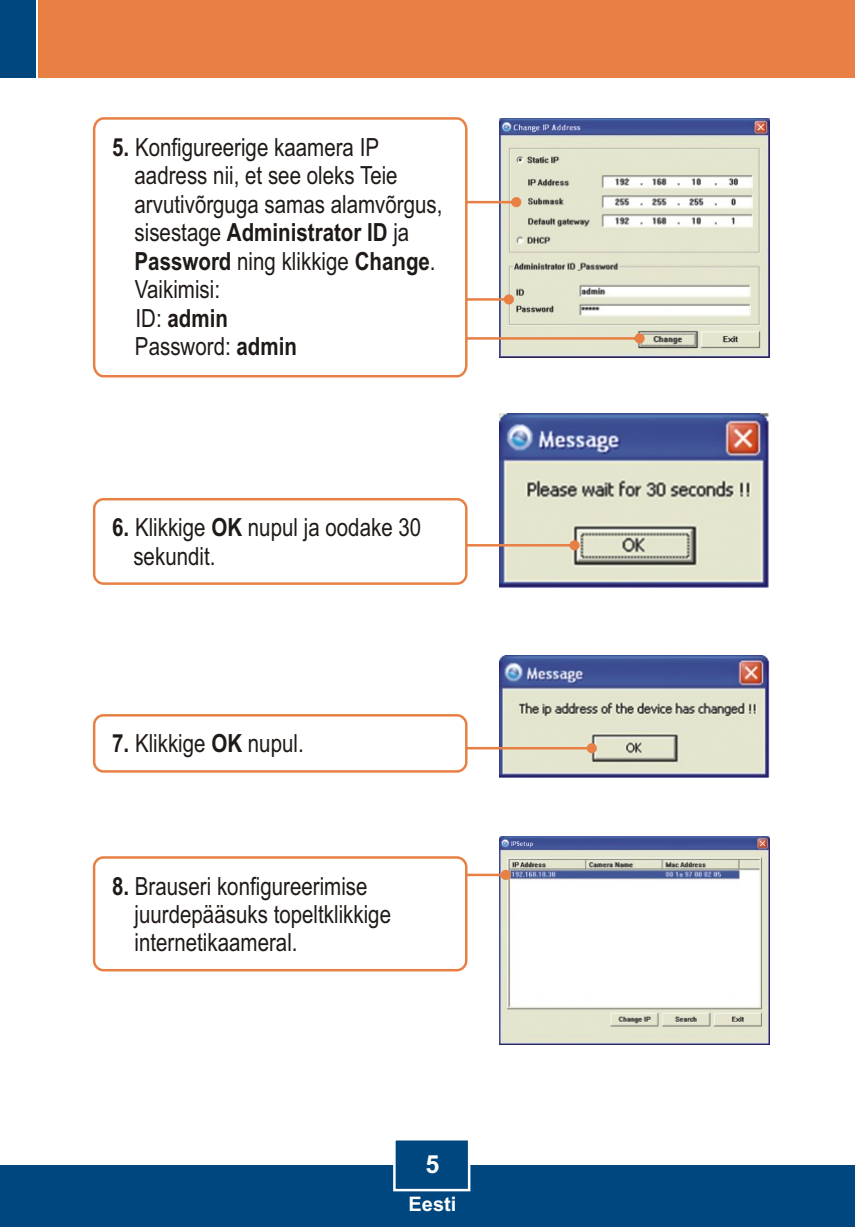
<style>
.page{position:relative;width:855px;height:1227px;background:#fff}
.page>*{position:absolute;margin:0;border:0;box-sizing:border-box;transform-origin:0 0}
.t1{font:25px/28.5px "Arial Narrow";color:#1f1a17}
.t2{font:700 25px "Arial";color:#fff}
.t3{font:700 20px "Arial";color:#fff}
.s1{font-weight:700}
</style>
<div class="page">
<img style="left:499px;top:836px;width:270px;height:208px">
<div style="left:0;top:1165px;width:854px;height:62px;background:#004780"></div>
<div style="left:39px;top:0;width:815px;height:78px;background:#e88045"></div>
<div style="left:0;top:0;width:36px;height:78px;background:#004780"></div>
<img style="left:499px;top:656px;width:270px;height:121px">
<img style="left:499px;top:413px;width:270px;height:174px">
<img style="left:499px;top:118px;width:270px;height:239px">
<svg style="left:393px;top:1140px;width:78px;height:52px"></svg>
<svg style="left:467px;top:540px;width:112px;height:10px"></svg>
<div style="left:93px;top:498px;width:374px;height:87px;background:#fff;border:3px solid #e88045;border-radius:9px"></div>
<svg style="left:468px;top:197px;width:176px;height:146px"></svg>
<svg style="left:92px;top:117px;width:376px;height:261px"></svg>
<svg style="left:467px;top:743px;width:129px;height:10px"></svg>
<div style="left:93px;top:714px;width:374px;height:58px;background:#fff;border:3px solid #e88045;border-radius:9px"></div>
<svg style="left:467px;top:870px;width:43px;height:10px"></svg>
<div style="left:93px;top:856px;width:374px;height:115px;background:#fff;border:3px solid #e88045;border-radius:9px"></div>
<p class="t1" style="left:134px;top:135px;width:309px;text-indent:-22px"><span class="s1">5.</span> Konfigureerige kaamera IP aadress nii, et see oleks Teie arvutivõrguga samas alamvõrgus, sisestage <span class="s1">Administrator ID</span> ja<br><span class="s1">Password</span> ning klikkige <span class="s1">Change</span>.<br>Vaikimisi:<br>ID: <span class="s1">admin<br></span>Password: <span class="s1">admin</span></p>
<p class="t1" style="left:133px;top:516px;width:289px;text-indent:-21px"><span class="s1">6.</span> Klikkige <span class="s1">OK</span> nupul ja oodake 30 sekundit.</p>
<p class="t1" style="left:112px;top:731px;width:193px"><span class="s1">7.</span> Klikkige <span class="s1">OK</span> nupul.</p>
<p class="t1" style="left:134px;top:874px;width:258px;text-indent:-22px"><span class="s1">8.</span> Brauseri konfigureerimise juurdepääsuks topeltklikkige internetikaameral.</p>
<p class="t2" style="left:425px;top:1154px;width:15px">5</p>
<p class="t3" style="left:408px;top:1196px;width:49px">Eesti</p>
</div>
